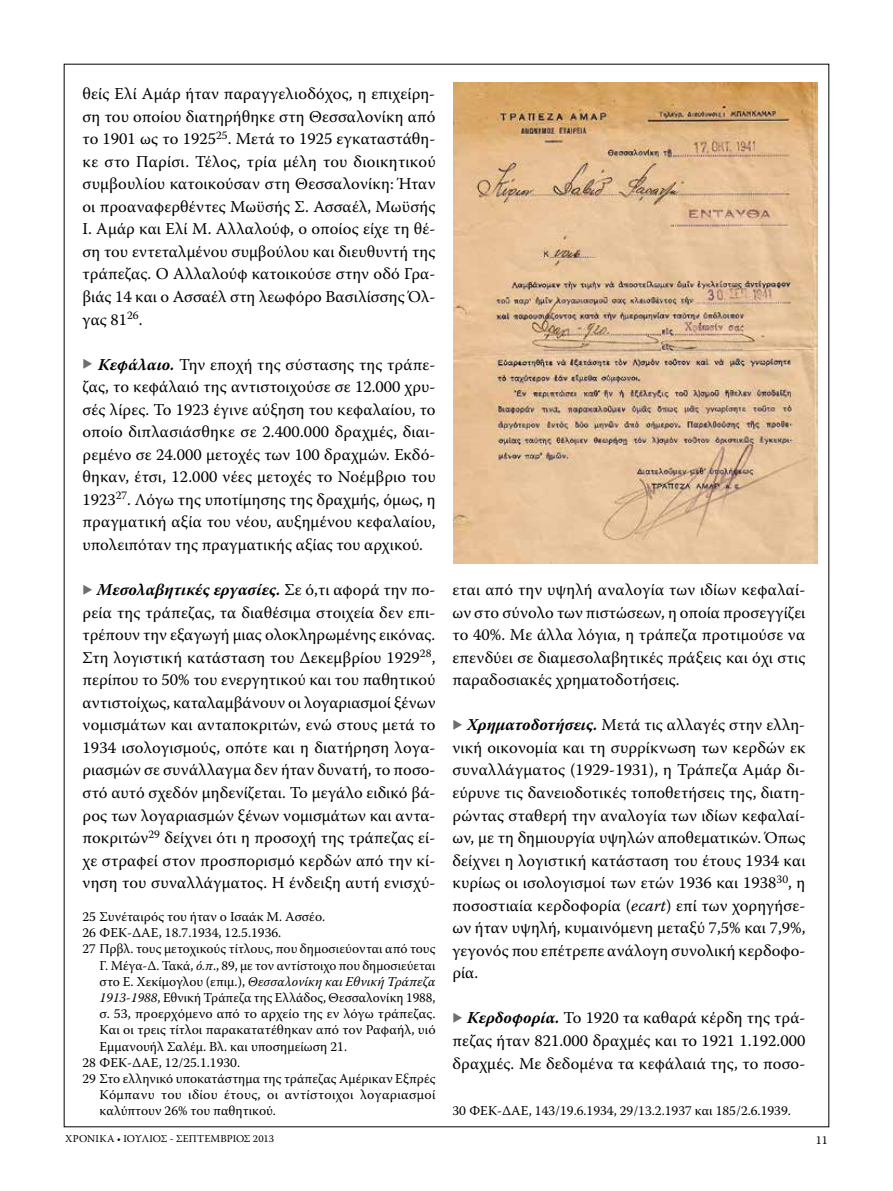
<style>
.page{position:relative;width:893px;height:1191px;background:#fff}
.page>*{position:absolute;margin:0;border:0;box-sizing:border-box;transform-origin:0 0}
.t1{font:16.5px/22.5px "Warnock Pro";letter-spacing:.005em;color:#000;text-align:justify}
.t2{font:13.5px "Warnock Pro";color:#000}
.t3{font:italic 13.5px "Warnock Pro";color:#000}
.t4{font:13.5px "Warnock Pro";letter-spacing:.02em;color:#000}
.t5{font:12px "Warnock Pro";color:#000}
.t6{font:10.5px "Warnock Pro";letter-spacing:.015em;color:#000}
.s1{color:#6d6e71}
.s2{font-weight:700;font-style:italic}
.s3{font-style:italic}
.s4{font-style:normal}
</style>
<div class="page">
<img style="left:453px;top:83px;width:364px;height:480px">
<p class="t1" style="left:83px;top:82px;width:355px">θείς Ελί Αμάρ ήταν παραγγελιοδόχος, η επιχείρη&shy;ση του οποίου διατηρήθηκε στη Θεσσαλονίκη από το 1901 ως το 1925<sup>25</sup>. Μετά το 1925 εγκαταστάθη&shy;κε στο Παρίσι. Τέλος, τρία μέλη του διοικητικού συμβουλίου κατοικούσαν στη Θεσσαλονίκη: Ήταν οι προαναφερθέντες Μωϋσής Σ. Ασσαέλ, Μωϋσής Ι. Αμάρ και Ελί Μ. Αλλαλούφ, ο οποίος είχε τη θέ&shy;ση του εντεταλμένου συμβούλου και διευθυντή της τράπεζας. Ο Αλλαλούφ κατοικούσε στην οδό Γρα&shy;βιάς 14 και ο Ασσαέλ στη λεωφόρο Βασιλίσσης Όλ&shy;γας 81<sup>26</sup>.</p>
<p class="t1" style="left:83px;top:353px;width:355px"><span class="s1">◆</span> <span class="s2">Κεφάλαιο.</span> Την εποχή της σύστασης της τράπε&shy;ζας, το κεφάλαιό της αντιστοιχούσε σε 12.000 χρυ&shy;σές λίρες. Το 1923 έγινε αύξηση του κεφαλαίου, το οποίο διπλασιάσθηκε σε 2.400.000 δραχμές, διαι&shy;ρεμένο σε 24.000 μετοχές των 100 δραχμών. Εκδό&shy;θηκαν, έτσι, 12.000 νέες μετοχές το Νοέμβριο του 1923<sup>27</sup>. Λόγω της υποτίμησης της δραχμής, όμως, η πραγματική αξία του νέου, αυξημένου κεφαλαίου, υπολειπόταν της πραγματικής αξίας του αρχικού.</p>
<p class="t1" style="left:83px;top:578px;width:355px"><span class="s1">◆</span> <span class="s2">Μεσολαβητικές εργασίες.</span> Σε ό,τι αφορά την πο&shy;ρεία της τράπεζας, τα διαθέσιμα στοιχεία δεν επι&shy;τρέπουν την εξαγωγή μιας ολοκληρωμένης εικόνας.<br>Στη λογιστική κατάσταση του Δεκεμβρίου 1929<sup>28</sup>, περίπου το 50% του ενεργητικού και του παθητικού αντιστοίχως, καταλαμβάνουν οι λογαριασμοί ξένων νομισμάτων και ανταποκριτών, ενώ στους μετά το 1934 ισολογισμούς, οπότε και η διατήρηση λογα&shy;ριασμών σε συνάλλαγμα δεν ήταν δυνατή, το ποσο&shy;στό αυτό σχεδόν μηδενίζεται. Το μεγάλο ειδικό βά&shy;ρος των λογαριασμών ξένων νομισμάτων και αντα&shy;ποκριτών<sup>29</sup> δείχνει ότι η προσοχή της τράπεζας εί&shy;χε στραφεί στον προσπορισμό κερδών από την κί&shy;νηση του συναλλάγματος. Η ένδειξη αυτή ενισχύ-</p>
<p class="t2" style="left:83px;top:908px;width:244px">25 Συνέταιρός του ήταν ο Ισαάκ Μ. Ασσέο.</p>
<p class="t2" style="left:83px;top:924px;width:200px">26 ΦΕΚ-ΔΑΕ, 18.7.1934, 12.5.1936.</p>
<p class="t2" style="left:83px;top:941px;width:354px">27 Πρβλ. τους μετοχικούς τίτλους, που δημοσιεύονται από τους</p>
<p class="t2" style="left:100px;top:957px;width:337px">Γ. Μέγα-Δ. Τακά, <span class="s3">ό.π</span>., 89, με τον αντίστοιχο που δημοσιεύεται</p>
<p class="t3" style="left:100px;top:973px;width:337px"><span class="s4">στο Ε. Χεκίμογλου (επιμ.),</span> Θεσσαλονίκη και Εθνική Τράπεζα</p>
<p class="t2" style="left:100px;top:989px;width:337px"><span class="s3">1913-1988</span>, Εθνική Τράπεζα της Ελλάδος, Θεσσαλονίκη 1988,</p>
<p class="t2" style="left:100px;top:1005px;width:338px">σ. 53, προερχόμενο από το αρχείο της εν λόγω τράπεζας.</p>
<p class="t2" style="left:100px;top:1022px;width:337px">Και οι τρεις τίτλοι παρακατατέθηκαν από τον Ραφαήλ, υιό</p>
<p class="t2" style="left:100px;top:1038px;width:249px">Εμμανουήλ Σαλέμ. Βλ. και υποσημείωση 21.</p>
<p class="t2" style="left:83px;top:1054px;width:159px">28 ΦΕΚ-ΔΑΕ, 12/25.1.1930.</p>
<p class="t2" style="left:83px;top:1070px;width:354px">29 Στο ελληνικό υποκατάστημα της τράπεζας Αμέρικαν Εξπρές</p>
<p class="t4" style="left:100px;top:1086px;width:338px">Κόμπανυ του ιδίου έτους, οι αντίστοιχοι λογαριασμοί</p>
<p class="t2" style="left:100px;top:1103px;width:178px">καλύπτουν 26% του παθητικού.</p>
<p class="t1" style="left:452px;top:578px;width:355px">εται από την υψηλή αναλογία των ιδίων κεφαλαί&shy;ων στο σύνολο των πιστώσεων, η οποία προσεγγίζει το 40%. Με άλλα λόγια, η τράπεζα προτιμούσε να επενδύει σε διαμεσολαβητικές πράξεις και όχι στις παραδοσιακές χρηματοδοτήσεις.</p>
<p class="t1" style="left:452px;top:713px;width:355px"><span class="s1">◆</span> <span class="s2">Χρηματοδοτήσεις.</span> Μετά τις αλλαγές στην ελλη&shy;νική οικονομία και τη συρρίκνωση των κερδών εκ συναλλάγματος (1929-1931), η Τράπεζα Αμάρ δι&shy;εύρυνε τις δανειοδοτικές τοποθετήσεις της, διατη&shy;ρώντας σταθερή την αναλογία των ιδίων κεφαλαί&shy;ων, με τη δημιουργία υψηλών αποθεματικών. Όπως δείχνει η λογιστική κατάσταση του έτους 1934 και κυρίως οι ισολογισμοί των ετών 1936 και 1938<sup>30</sup>, η ποσοστιαία κερδοφορία (<span class="s3">ecart</span>) επί των χορηγήσε&shy;ων ήταν υψηλή, κυμαινόμενη μεταξύ 7,5% και 7,9%, γεγονός που επέτρεπε ανάλογη συνολική κερδοφο&shy;ρία.</p>
<p class="t1" style="left:452px;top:1006px;width:354px"><span class="s1">◆</span> <span class="s2">Κερδοφορία.</span> Το 1920 τα καθαρά κέρδη της τρά&shy;πεζας ήταν 821.000 δραχμές και το 1921 1.192.000 δραχμές. Με δεδομένα τα κεφάλαιά της, το ποσο-</p>
<p class="t2" style="left:452px;top:1103px;width:340px">30 ΦΕΚ-ΔΑΕ, 143/19.6.1934, 29/13.2.1937 και 185/2.6.1939.</p>
<p class="t6" style="left:65px;top:1132px;width:210px">ΧΡΟΝΙΚΑ • ΙΟΥΛΙΟΣ - ΣΕΠΤΕΜΒΡΙΟΣ 2013</p>
<p class="t5" style="left:816px;top:1132px;width:13px">11</p>
</div>
